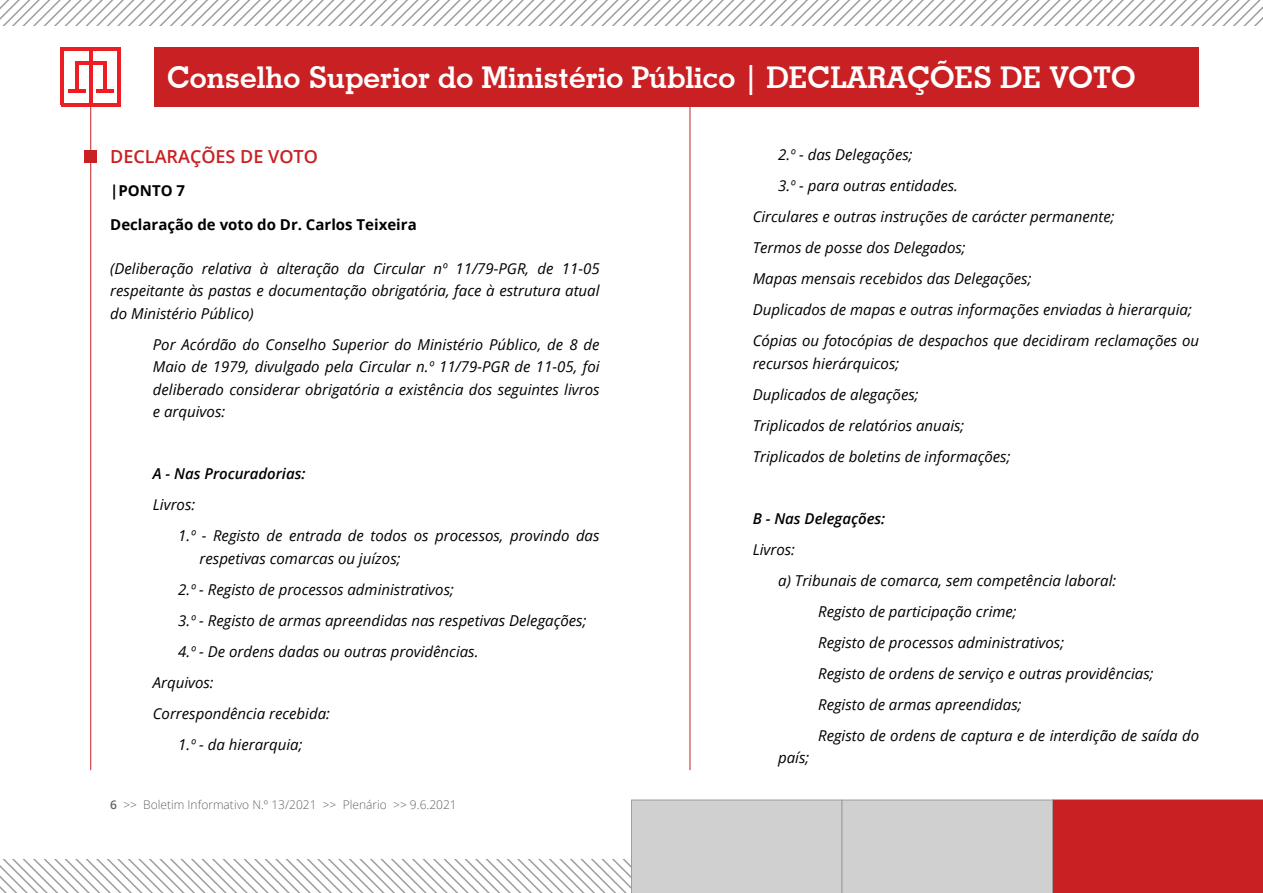
<style>
.page{position:relative;width:1263px;height:893px;background:#fff}
.page>*{position:absolute;margin:0;border:0;box-sizing:border-box;transform-origin:0 0}
.t1{font:700 30px "Geometric Slab 703 BT";color:#fff}
.t2{font:600 18px "Open Sans";color:#c92123}
.t3{font:italic 15px/22.5px "Open Sans";color:#000;text-align:justify}
.t4{font:700 15px "Open Sans";color:#000}
.t5{font:italic 600 15px "Open Sans";color:#000}
.t6{font:300 12px "Open Sans";color:#646464}
.s1{font-weight:600}
</style>
<div class="page">
<svg style="left:0;top:800px;width:1263px;height:93px"></svg>
<div style="left:154px;top:47px;width:1045px;height:60px;background:#c92123"></div>
<hr style="left:90px;top:104px;width:1px;height:666px;background:#c92123">
<hr style="left:75px;top:61px;width:3px;height:31px;background:#ed1d24">
<hr style="left:61px;top:47px;width:3px;height:58px;background:#ed1d24">
<hr style="left:117px;top:49px;width:3px;height:56px;background:#ed1d24">
<hr style="left:61px;top:103px;width:59px;height:4px;background:#ed1d24">
<hr style="left:61px;top:47px;width:59px;height:4px;background:#ed1d24">
<hr style="left:89px;top:48px;width:3px;height:56px;background:#ed1d24">
<hr style="left:68px;top:89px;width:17px;height:4px;background:#ed1d24">
<hr style="left:103px;top:61px;width:3px;height:31px;background:#ed1d24">
<hr style="left:75px;top:61px;width:31px;height:4px;background:#ed1d24">
<hr style="left:96px;top:89px;width:18px;height:4px;background:#ed1d24">
<hr style="left:690px;top:104px;width:1px;height:666px;background:#c92123">
<svg style="left:0;top:0;width:1263px;height:26px"></svg>
<div style="left:84px;top:150px;width:13px;height:13px;background:#c92123"></div>
<h1 class="t1" style="left:167px;top:60px;width:970px">Conselho Superior do Ministério Público | DECLARAÇÕES DE VOTO</h1>
<p class="t2" style="left:110px;top:144px;width:209px">DECLARAÇÕES DE VOTO</p>
<p class="t4" style="left:110px;top:180px;width:76px">|PONTO 7</p>
<p class="t4" style="left:110px;top:214px;width:308px">Declaração de voto do Dr. Carlos Teixeira</p>
<p class="t3" style="left:110px;top:257px;width:491px">(Deliberação relativa à alteração da Circular nº 11/79-PGR, de 11-05 respeitante às pastas e documentação obrigatória, face à estrutura atual do Ministério Público)</p>
<p class="t3" style="left:153px;top:333px;width:448px">Por Acórdão do Conselho Superior do Ministério Público, de 8 de Maio de 1979, divulgado pela Circular n.º 11/79-PGR de 11-05, foi deliberado considerar obrigatória a existência dos seguintes livros e arquivos:</p>
<p class="t5" style="left:153px;top:464px;width:154px">A - Nas Procuradorias:</p>
<p class="t3" style="left:178px;top:489px;width:423px;line-height:31px;text-indent:-26px">Livros:<br>1.º - Registo de entrada de todos os processos, provindo das</p>
<p class="t3" style="left:200px;top:547px;width:202px">respetivas comarcas ou juízos;</p>
<p class="t3" style="left:178px;top:578px;width:277px">2.º - Registo de processos administrativos;</p>
<p class="t3" style="left:178px;top:609px;width:410px">3.º - Registo de armas apreendidas nas respetivas Delegações;</p>
<p class="t3" style="left:178px;top:640px;width:302px">4.º - De ordens dadas ou outras providências.</p>
<p class="t3" style="left:153px;top:671px;width:62px">Arquivos:</p>
<p class="t3" style="left:153px;top:702px;width:179px">Correspondência recebida:</p>
<p class="t3" style="left:178px;top:733px;width:126px">1.º - da hierarquia;</p>
<p class="t6" style="left:110px;top:796px;width:348px"><span class="s1">6</span> &gt;&gt; Boletim Informativo N.º 13/2021 &gt;&gt; Plenário &gt;&gt; 9.6.2021</p>
<p class="t3" style="left:778px;top:143px;width:136px">2.º - das Delegações;</p>
<p class="t3" style="left:778px;top:174px;width:181px">3.º - para outras entidades.</p>
<p class="t3" style="left:753px;top:205px;width:363px">Circulares e outras instruções de carácter permanente;</p>
<p class="t3" style="left:753px;top:236px;width:215px">Termos de posse dos Delegados;</p>
<p class="t3" style="left:753px;top:267px;width:280px">Mapas mensais recebidos das Delegações;</p>
<p class="t3" style="left:753px;top:298px;width:441px">Duplicados de mapas e outras informações enviadas à hierarquia;</p>
<p class="t3" style="left:753px;top:329px;width:448px">Cópias ou fotocópias de despachos que decidiram reclamações ou</p>
<p class="t3" style="left:753px;top:347px;width:259px;line-height:31px;text-align:left">recursos hierárquicos;<br>Duplicados de alegações;<br>Triplicados de relatórios anuais;<br>Triplicados de boletins de informações;</p>
<p class="t5" style="left:753px;top:508px;width:134px">B - Nas Delegações:</p>
<p class="t3" style="left:753px;top:538px;width:44px">Livros:</p>
<p class="t3" style="left:778px;top:569px;width:340px">a) Tribunais de comarca, sem competência laboral:</p>
<p class="t3" style="left:818px;top:600px;width:200px">Registo de participação crime;</p>
<p class="t3" style="left:818px;top:631px;width:247px">Registo de processos administrativos;</p>
<p class="t3" style="left:818px;top:662px;width:337px">Registo de ordens de serviço e outras providências;</p>
<p class="t3" style="left:818px;top:693px;width:205px">Registo de armas apreendidas;</p>
<p class="t3" style="left:818px;top:724px;width:382px">Registo de ordens de captura e de interdição de saída do</p>
<p class="t3" style="left:778px;top:746px;width:33px">país;</p>
</div>
